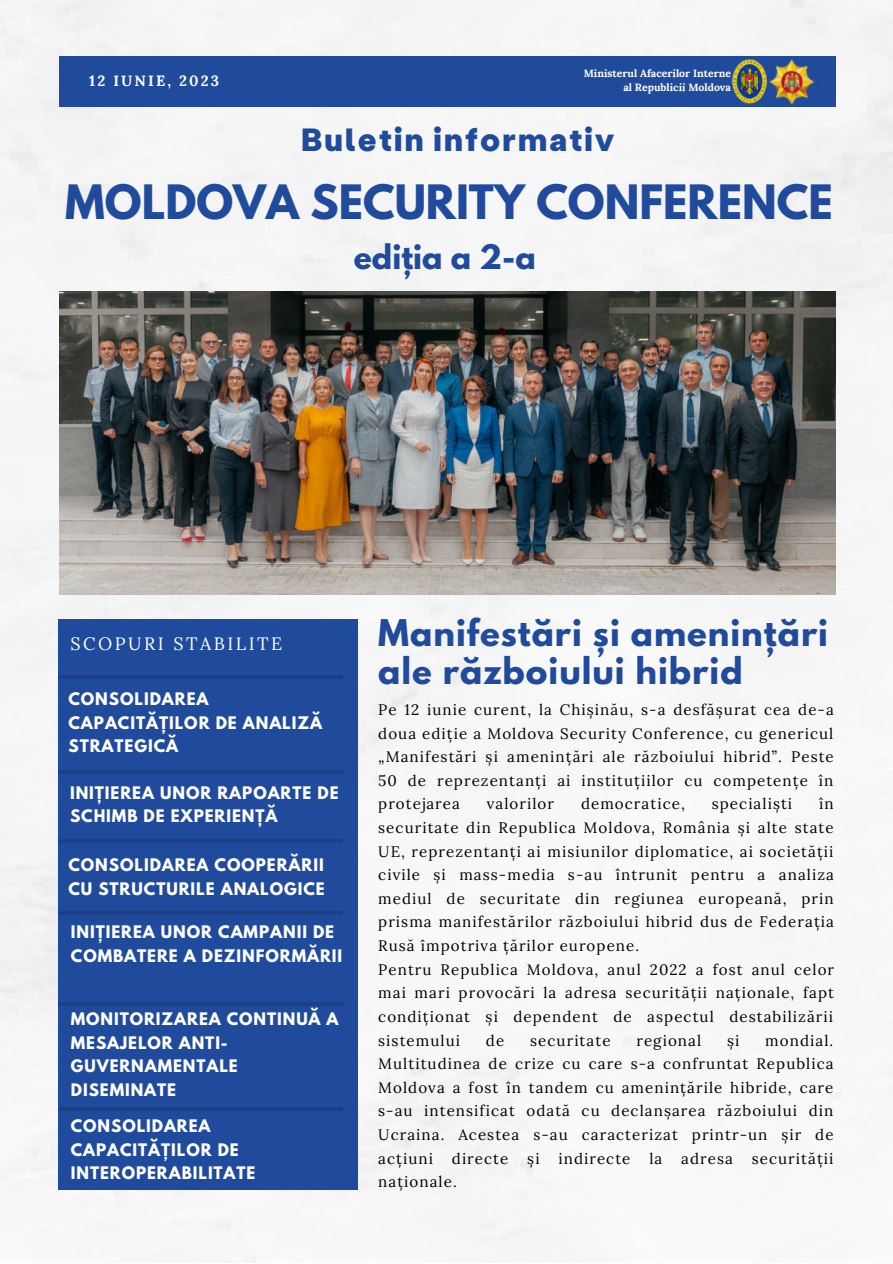
<style>
.page{position:relative;width:893px;height:1264px;background:#fff}
.page>*{position:absolute;margin:0;border:0;box-sizing:border-box;transform-origin:0 0}
.t1{font:700 42px "League Spartan";color:#204b9d}
.t2{font:700 32.7px/38.7px "League Spartan";letter-spacing:.03em;color:#204b9d}
.t3{font:900 32.1px "Stabil Grotesk";letter-spacing:.07em;color:#204b9d}
.t4{font:700 30px "League Spartan";color:#204b9d}
.t5{font:17.85px "Lora";letter-spacing:.14em;color:#fff}
.t6{font:700 15.3px/23.5px "League Spartan";letter-spacing:.06em;color:#fff}
.t7{font:15.15px/23.5px "Lora";letter-spacing:.07em;color:#000;text-align:justify}
.t8{font:700 14.85px "Lora";letter-spacing:.14em;color:#fff}
.t9{font:700 10.5px/14px "Lora";color:#fff;text-align:right}
</style>
<div class="page">
<img style="left:0;top:0;width:892px;height:1262px">
<div style="left:59px;top:56px;width:776px;height:51px;background:#204b9d"></div>
<div style="left:58px;top:619px;width:299px;height:570px;background:#204b9d"></div>
<hr style="left:58px;top:675px;width:285px;height:4px;background:#1b4086">
<hr style="left:58px;top:770px;width:285px;height:4px;background:#1b4086">
<hr style="left:58px;top:839px;width:285px;height:4px;background:#1b4086">
<hr style="left:58px;top:911px;width:285px;height:3px;background:#000">
<img style="left:60px;top:291px;width:775px;height:304px">
<img style="left:731px;top:59px;width:84px;height:45px">
<hr style="left:58px;top:1002px;width:285px;height:4px;background:#1b4086">
<hr style="left:58px;top:1107px;width:285px;height:3px;background:#000">
<p class="t8" style="left:89px;top:68px;width:131px">12 IUNIE, 2023</p>
<p class="t9" style="left:583px;top:65px;width:149px">Ministerul Afacerilor Interne al Republicii Moldova</p>
<h3 class="t3" style="left:301px;top:118px;width:314px">Buletin informativ</h3>
<h1 class="t1" style="left:65px;top:169px;width:769px">MOLDOVA SECURITY CONFERENCE</h1>
<h3 class="t4" style="left:354px;top:233px;width:184px">ediția a 2-a</h3>
<p class="t5" style="left:70px;top:630px;width:213px">SCOPURI STABILITE</p>
<p class="t6" style="left:68px;top:687px;width:255px">CONSOLIDAREA<br>CAPACITĂȚILOR DE ANALIZĂ<br>STRATEGICĂ</p>
<p class="t6" style="left:70px;top:780px;width:270px">INIȚIEREA UNOR RAPOARTE DE<br>SCHIMB DE EXPERIENȚĂ</p>
<p class="t6" style="left:68px;top:853px;width:258px">CONSOLIDAREA COOPERĂRII<br>CU STRUCTURILE ANALOGICE</p>
<p class="t6" style="left:71px;top:920px;width:273px">INIȚIEREA UNOR CAMPANII DE<br>COMBATERE A DEZINFORMĂRII</p>
<p class="t6" style="left:71px;top:1007px;width:269px">MONITORIZAREA CONTINUĂ A<br>MESAJELOR ANTI-<br>GUVERNAMENTALE<br>DISEMINATE</p>
<p class="t6" style="left:71px;top:1113px;width:186px">CONSOLIDAREA<br>CAPACITĂȚILOR DE<br>INTEROPERABILITATE</p>
<h2 class="t2" style="left:378px;top:612px;width:451px">Manifestări și amenințări ale războiului hibrid</h2>
<p class="t7" style="left:378px;top:696px;width:457px">Pe 12 iunie curent, la Chișinău, s-a desfășurat cea de-a doua ediție a Moldova Security Conference, cu genericul „Manifestări și amenințări ale războiului hibrid”. Peste 50 de reprezentanți ai instituțiilor cu competențe în protejarea</p>
<p class="t7" style="left:378px;top:791px;width:457px;text-align:left;text-indent:441px">în securitate din Republica Moldova, România și alte state UE, reprezentanți ai misiunilor diplomatice, ai societății civile și mass-media s-au întrunit pentru a analiza mediul de securitate din regiunea europeană, prin prisma manifestărilor războiului hibrid dus de Federația Rusă împotriva țărilor europene.<br>Pentru Republica Moldova, anul 2022 a fost anul celor mai mari provocări la adresa securității naționale, fapt condiționat și dependent de aspectul destabilizării sistemului</p>
<p class="t7" style="left:487px;top:791px;width:69px">valorilor</p>
<p class="t7" style="left:581px;top:791px;width:105px">democratice,</p>
<p class="t7" style="left:711px;top:791px;width:82px">specialiști</p>
<p class="t7" style="left:378px;top:1027px;width:457px;text-indent:387px">mondial.<br>Multitudinea de crize cu care s-a confruntat Republica Moldova a fost în tandem cu amenințările hibride, care s-au intensificat odată cu declanșarea războiului din Ucraina. Acestea s-au caracterizat printr-un șir de acțiuni directe și indirecte la adresa securității naționale.</p>
<p class="t7" style="left:486px;top:1027px;width:20px">de</p>
<p class="t7" style="left:530px;top:1027px;width:82px">securitate</p>
<p class="t7" style="left:636px;top:1027px;width:66px">regional</p>
<p class="t7" style="left:727px;top:1027px;width:14px">și</p>
</div>
